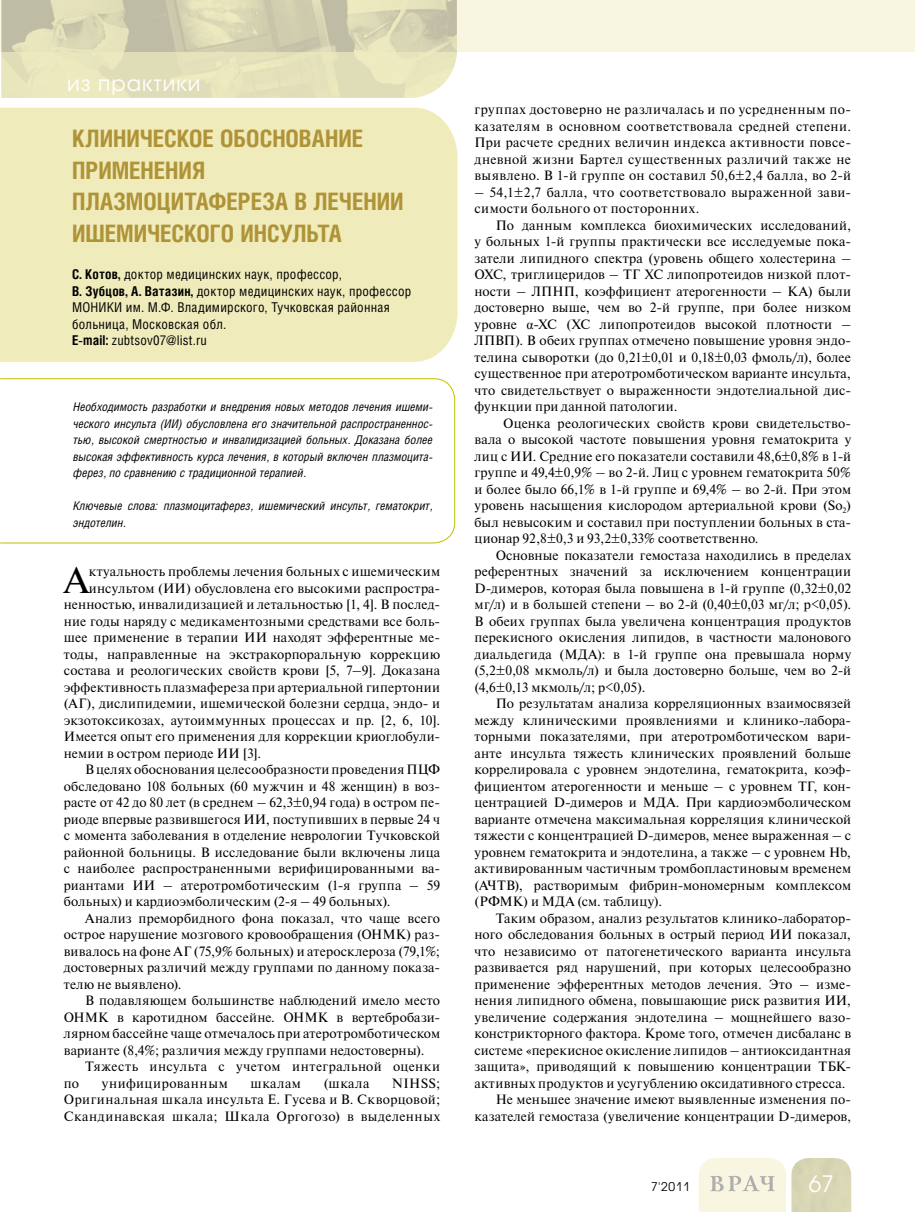
<style>
.page{position:relative;width:915px;height:1212px;background:#fff}
.page>*{position:absolute;margin:0;border:0;box-sizing:border-box;transform-origin:0 0}
.t1{font:37.05px "Newton C";color:#000}
.t2{font:700 24px/31.5px "Helios Cond";color:#af9336}
.t3{font:22.5px "Avant Garde Gothic C";color:#fff}
.t4{font:21px "Avant Garde Gothic C";letter-spacing:.05em;color:#fff}
.t5{font:13.5px/16.5px "Newton C";letter-spacing:.015em;color:#000;text-align:justify}
.t6{font:13.5px/16.5px "Helios Cond";letter-spacing:.02em;color:#000}
.t7{font:13.5px/16.5px "Newton C";letter-spacing:.035em;color:#000}
.t8{font:13.5px "Newton C";letter-spacing:.045em;color:#000}
.t9{font:italic 12px/16.5px "Helios Cond";color:#000;text-align:justify}
.t10{font:12px "Avant Garde Gothic C";color:#000}
.s1{font-weight:700}
.s2{font-family:"Times New Roman"}
</style>
<div class="page">
<div style="left:0;top:0;width:914px;height:51px;background:#f8f6e0"></div>
<div style="left:791px;top:1158px;width:59px;height:54px;background:#d9d6b5"></div>
<svg style="left:699px;top:1158px;width:86px;height:54px;background:#f2f0dc"></svg>
<img style="left:1px;top:0;width:455px;height:98px">
<div style="left:0;top:108px;width:457px;height:254px;background:#efebbb"></div>
<svg style="left:0;top:378px;width:455px;height:166px"></svg>
<h3 class="t4" style="left:67px;top:71px;width:135px">из практики</h3>
<h2 class="t2" style="left:72px;top:122px;width:333px">КЛИНИЧЕСКОЕ ОБОСНОВАНИЕ<br>ПРИМЕНЕНИЯ<br>ПЛАЗМОЦИТаФЕРЕЗА В ЛЕЧЕНИИ<br>ИШЕМИЧЕСКОГО ИНСУЛЬТА</h2>
<p class="t6" style="left:72px;top:266px;width:341px"><span class="s1">С. Котов,</span> доктор медицинских наук, профессор,<br><span class="s1">В. Зубцов, А. Ватазин,</span> доктор медицинских наук, профессор МОНИКИ им. М.Ф. Владимирского, Тучковская районная больница, Московская обл.<br><span class="s1">E-mail:</span> zubtsov07@list.ru</p>
<p class="t9" style="left:73px;top:399px;width:361px">Необходимость разработки и внедрения новых методов лечения ишеми&shy;ческого инсульта (ИИ) обусловлена его значительной распространеннос&shy;тью, высокой смертностью и инвалидизацией больных. Доказана более высокая эффективность курса лечения, в который включен плазмоцита&shy;ферез, по сравнению с традиционной терапией.</p>
<p class="t9" style="left:73px;top:498px;width:361px">Ключевые слова: плазмоцитаферез, ишемический инсульт, гематокрит, эндотелин.</p>
<h1 class="t1" style="left:64px;top:560px;width:27px">А</h1>
<p class="t5" style="left:89px;top:563px;width:353px">ктуальность проблемы лечения больных с ишемическим</p>
<p class="t5" style="left:89px;top:580px;width:353px">инсультом (ИИ) обусловлена его высокими распростра-</p>
<p class="t5" style="left:64px;top:596px;width:378px">ненностью, инвалидизацией и летальностью [1, 4]. В послед-</p>
<p class="t5" style="left:64px;top:613px;width:378px">ние годы наряду с медикаментозными средствами все боль-</p>
<p class="t5" style="left:64px;top:629px;width:378px">шее применение в терапии ИИ находят эфферентные ме-</p>
<p class="t5" style="left:64px;top:646px;width:378px">тоды, направленные на экстракорпоральную коррекцию</p>
<p class="t5" style="left:64px;top:662px;width:378px">состава и реологических свойств крови [5, 7–9]. Доказана</p>
<p class="t5" style="left:64px;top:679px;width:378px">эффективность плазмафереза при артериальной гипертонии</p>
<p class="t5" style="left:64px;top:695px;width:378px">(АГ), дислипидемии, ишемической болезни сердца, эндо- и</p>
<p class="t5" style="left:64px;top:712px;width:378px">экзотоксикозах, аутоиммунных процессах и пр. [2, 6, 10].</p>
<p class="t5" style="left:64px;top:728px;width:378px">Имеется опыт его применения для коррекции криоглобули-</p>
<p class="t5" style="left:64px;top:745px;width:199px">немии в остром периоде ИИ [3].</p>
<p class="t5" style="left:85px;top:761px;width:356px">В целях обоснования целесообразности проведения ПЦФ</p>
<p class="t5" style="left:64px;top:778px;width:378px">обследовано 108 больных (60 мужчин и 48 женщин) в воз-</p>
<p class="t5" style="left:64px;top:794px;width:378px">расте от 42 до 80 лет (в среднем – 62,3±0,94 года) в остром пе-</p>
<p class="t5" style="left:64px;top:811px;width:378px">риоде впервые развившегося ИИ, поступивших в первые 24 ч</p>
<p class="t5" style="left:64px;top:827px;width:378px">с момента заболевания в отделение неврологии Тучковской</p>
<p class="t5" style="left:64px;top:844px;width:378px">районной больницы. В исследование были включены лица</p>
<p class="t5" style="left:64px;top:860px;width:378px">с наиболее распространенными верифицированными ва-</p>
<p class="t5" style="left:64px;top:877px;width:377px">риантами ИИ – атеротромботическим (1-я группа – 59</p>
<p class="t5" style="left:64px;top:893px;width:328px">больных) и кардиоэмболическим (2-я – 49 больных).</p>
<p class="t5" style="left:85px;top:910px;width:356px">Анализ преморбидного фона показал, что чаще всего</p>
<p class="t5" style="left:64px;top:926px;width:378px">острое нарушение мозгового кровообращения (ОНМК) раз-</p>
<p class="t5" style="left:64px;top:943px;width:377px">вивалось на фоне АГ (75,9% больных) и атеросклероза (79,1%;</p>
<p class="t5" style="left:64px;top:959px;width:378px">достоверных различий между группами по данному показа-</p>
<p class="t5" style="left:64px;top:976px;width:119px">телю не выявлено).</p>
<p class="t5" style="left:85px;top:992px;width:356px">В подавляющем большинстве наблюдений имело место</p>
<p class="t5" style="left:64px;top:1009px;width:378px">ОНМК в каротидном бассейне. ОНМК в вертебробази-</p>
<p class="t5" style="left:64px;top:1025px;width:378px">лярном бассейне чаще отмечалось при атеротромботическом</p>
<p class="t5" style="left:64px;top:1042px;width:362px">варианте (8,4%; различия между группами недостоверны).</p>
<p class="t7" style="left:85px;top:1058px;width:356px">Тяжесть инсульта с учетом интегральной оценки</p>
<p class="t5" style="left:64px;top:1075px;width:17px">по</p>
<p class="t8" style="left:102px;top:1076px;width:127px">унифицированным</p>
<p class="t5" style="left:250px;top:1075px;width:52px">шкалам</p>
<p class="t5" style="left:323px;top:1075px;width:47px">(шкала</p>
<p class="t5" style="left:64px;top:1075px;width:378px;text-indent:328px">NIHSS; Оригинальная шкала инсульта Е. Гусева и В. Скворцовой; Скандинавская шкала; Шкала Оргогозо) в выделенных</p>
<p class="t5" style="left:474px;top:101px;width:378px">группах достоверно не различалась и по усредненным по&shy;казателям в основном соответствовала средней степени.<br>При расчете средних величин индекса активности повсе&shy;дневной жизни Бартел существенных различий также не выявлено. В 1-й группе он составил 50,6±2,4 балла, во 2-й</p>
<p class="t7" style="left:474px;top:184px;width:378px">– 54,1±2,7 балла, что соответствовало выраженной зави&shy;симости больного от посторонних.</p>
<p class="t5" style="left:474px;top:217px;width:378px;text-indent:21px">По данным комплекса биохимических исследований, у больных 1-й группы практически все исследуемые пока&shy;затели липидного спектра (уровень общего холестерина – ОХС, триглицеридов – ТГ ХС липопротеидов низкой плот&shy;ности – ЛПНП, коэффициент атерогенности – КА) были достоверно выше, чем во 2-й группе, при более низком уровне <span class="s2">α</span>-ХС (ХС липопротеидов высокой плотности – ЛПВП). В обеих группах отмечено повышение уровня эндо&shy;телина сыворотки (до 0,21±0,01 и 0,18±0,03 фмоль/л), более существенное при атеротромботическом варианте инсульта, что свидетельствует о выраженности эндотелиальной дис&shy;функции при данной патологии.</p>
<p class="t5" style="left:474px;top:415px;width:378px;text-indent:29px">Оценка реологических свойств крови свидетельство&shy;вала о высокой частоте повышения уровня гематокрита у лиц с ИИ. Средние его показатели составили 48,6±0,8% в 1-й группе и 49,4±0,9% – во 2-й. Лиц с уровнем гематокрита 50% и более было 66,1% в 1-й группе и 69,4% – во 2-й. При этом уровень насыщения кислородом артериальной крови (Sо<sub>2</sub>) был невысоким и составил при поступлении больных в ста&shy;ционар 92,8±0,3 и 93,2±0,33% соответственно.</p>
<p class="t5" style="left:474px;top:547px;width:378px;text-indent:21px">Основные показатели гемостаза находились в пределах референтных значений за исключением концентрации D-димеров, которая была повышена в 1-й группе (0,32±0,02 мг/л) и в большей степени – во 2-й (0,40±0,03 мг/л; p&lt;0,05).<br>В обеих группах была увеличена концентрация продуктов перекисного окисления липидов, в частности малонового диальдегида (МДА): в 1-й группе она превышала норму (5,2±0,08 мкмоль/л) и была достоверно больше, чем во 2-й (4,6±0,13 мкмоль/л; p&lt;0,05).</p>
<p class="t5" style="left:474px;top:695px;width:378px;text-indent:21px">По результатам анализа корреляционных взаимосвязей между клиническими проявлениями и клинико-лабора&shy;торными показателями, при атеротромботическом вари&shy;анте инсульта тяжесть клинических проявлений больше коррелировала с уровнем эндотелина, гематокрита, коэф&shy;фициентом атерогенности и меньше – с уровнем ТГ, кон&shy;центрацией D-димеров и МДА. При кардиоэмболическом варианте отмечена максимальная корреляция клинической тяжести с концентрацией D-димеров, менее выраженная – с уровнем гематокрита и эндотелина, а также – с уровнем Hb, активированным частичным тромбопластиновым временем (АЧТВ), растворимым фибрин-мономерным комплексом (РФМК) и МДА (см. таблицу).</p>
<p class="t5" style="left:495px;top:910px;width:357px">Таким образом, анализ результатов клинико-лаборатор-</p>
<p class="t5" style="left:474px;top:926px;width:378px">ного обследования больных в острый период ИИ показал,</p>
<p class="t5" style="left:474px;top:943px;width:378px">что независимо от патогенетического варианта инсульта</p>
<p class="t5" style="left:474px;top:959px;width:378px">развивается ряд нарушений, при которых целесообразно</p>
<p class="t5" style="left:474px;top:976px;width:378px">применение эфферентных методов лечения. Это – изме-</p>
<p class="t5" style="left:474px;top:992px;width:378px">нения липидного обмена, повышающие риск развития ИИ,</p>
<p class="t5" style="left:474px;top:1009px;width:378px">увеличение содержания эндотелина – мощнейшего вазо-</p>
<p class="t5" style="left:474px;top:1025px;width:378px">констрикторного фактора. Кроме того, отмечен дисбаланс в</p>
<p class="t5" style="left:474px;top:1042px;width:378px">системе «перекисное окисление липидов – антиоксидантная</p>
<p class="t5" style="left:474px;top:1058px;width:378px">защита», приводящий к повышению концентрации ТБК-</p>
<p class="t5" style="left:474px;top:1075px;width:372px">активных продуктов и усугублению оксидативного стресса.</p>
<p class="t5" style="left:495px;top:1091px;width:357px">Не меньшее значение имеют выявленные изменения по-</p>
<p class="t5" style="left:474px;top:1108px;width:378px">казателей гемостаза (увеличение концентрации D-димеров,</p>
<p class="t10" style="left:650px;top:1180px;width:40px">7'2011</p>
<h3 class="t3" style="left:808px;top:1170px;width:26px">67</h3>
</div>
